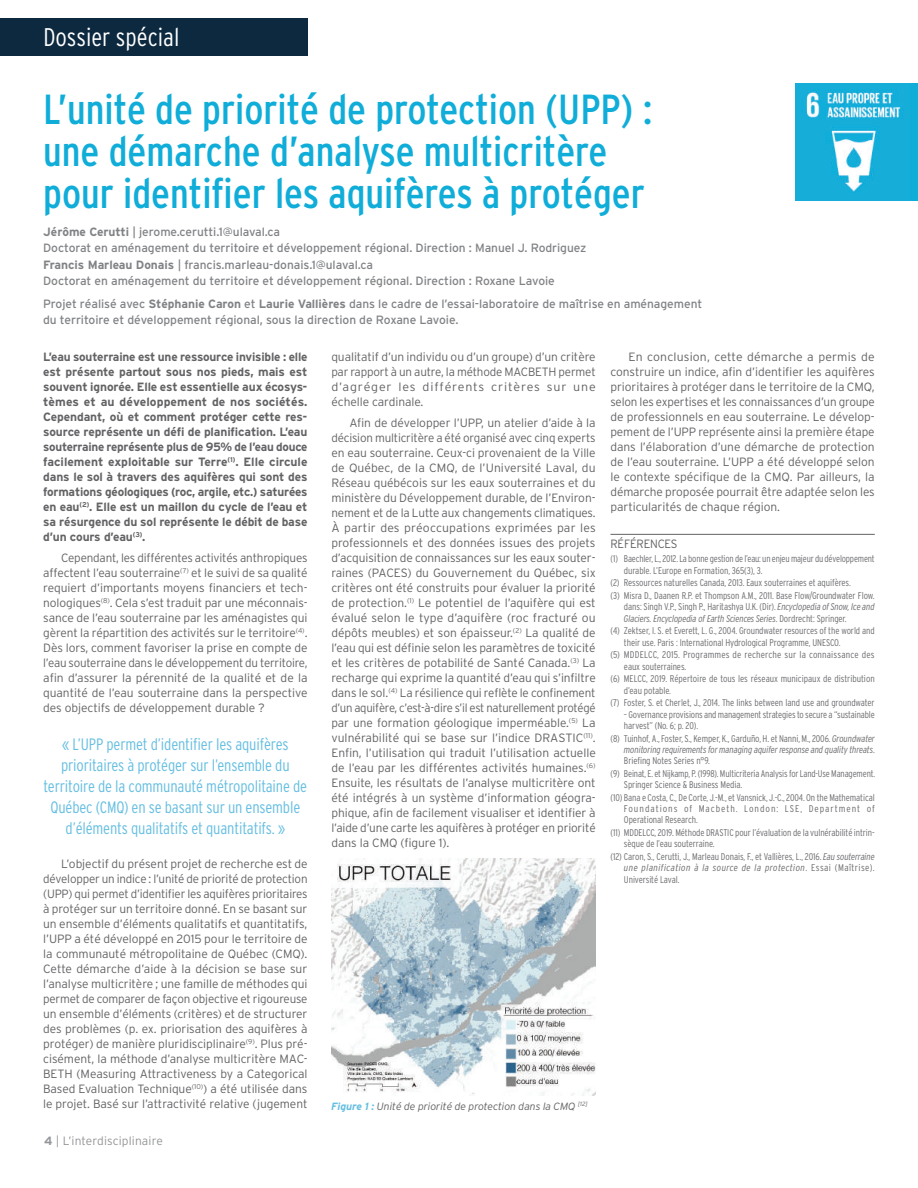
<style>
.page{position:relative;width:918px;height:1188px;background:#fff}
.page>*{position:absolute;margin:0;border:0;box-sizing:border-box;transform-origin:0 0}
.t1{font:condensed 42px/42px "Interstate";color:#10add9}
.t2{font:300 condensed 25.5px "Interstate";color:#fff}
.t3{font:300 condensed 16.5px/21px "Interstate";letter-spacing:-.01em;color:#65bee1;text-align:center}
.t4{font:300 12px/15px "Interstate";letter-spacing:-.005em;color:#636366;text-align:justify}
.t5{font:700 12px/15px "Interstate";letter-spacing:-.01em;color:#636366;text-align:justify}
.t6{font:12px/16.5px "Interstate";letter-spacing:-.005em;color:#808285}
.t7{font:300 12px "Interstate";letter-spacing:.01em;color:#939598}
.t8{font:300 12px "Interstate";letter-spacing:-.005em;color:#636366;scale:.94 1}
.t9{font:italic 300 10.5px "Interstate";letter-spacing:-.01em;color:#636366}
.t10{font:300 condensed 9.75px/11.2px "Interstate";letter-spacing:-.01em;color:#6c6d70}
.t11{font:italic 300 condensed 9.75px/11.2px "Interstate";letter-spacing:-.01em;color:#6c6d70}
.t12{font:300 condensed 9.75px/11.2px "Interstate";letter-spacing:.015em;color:#6c6d70}
.s1{font-weight:700}
.s2{font-style:normal}
.s3{font-style:italic}
.s4{font-weight:700;color:#65bee1}
</style>
<div class="page">
<hr style="left:610px;top:534px;width:265px;height:1px;background:#636366">
<div style="left:0;top:18px;width:308px;height:38px;background:#0c2940"></div>
<img style="left:796px;top:84px;width:114px;height:116px">
<img style="left:910px;top:84px;width:8px;height:116px">
<img style="left:331px;top:858px;width:265px;height:238px">
<h2 class="t2" style="left:44px;top:22px;width:137px">Dossier spécial</h2>
<h1 class="t1" style="left:43px;top:88px;width:611px">L’unité de priorité de protection (UPP) : une démarche d’analyse multicritère pour identifier les aquifères à protéger</h1>
<p class="t6" style="left:43px;top:223px;width:545px"><span class="s1">Jérôme Cerutti</span> | jerome.cerutti.1@ulaval.ca<br>Doctorat en aménagement du territoire et développement régional. Direction : Manuel J. Rodriguez <span class="s1">Francis Marleau Donais</span> | francis.marleau-donais.1@ulaval.ca<br>Doctorat en aménagement du territoire et développement régional. Direction : Roxane Lavoie</p>
<p class="t6" style="left:43px;top:295px;width:661px">Projet réalisé avec <span class="s1">Stéphanie Caron</span> et <span class="s1">Laurie Vallières</span> dans le cadre de l’essai-laboratoire de maîtrise en aménagement du territoire et développement régional, sous la direction de Roxane Lavoie.</p>
<p class="t5" style="left:43px;top:349px;width:266px">L’eau souterraine est une ressource invisible : elle est présente partout sous nos pieds, mais est souvent ignorée. Elle est essentielle aux écosys&shy;tèmes et au développement de nos sociétés.<br>Cependant, où et comment protéger cette res&shy;source représente un défi de planification. L’eau souterraine représente plus de 95% de l’eau douce facilement exploitable sur Terre<sup>(1)</sup>. Elle circule dans le sol à travers des aquifères qui sont des formations géologiques (roc, argile, etc.) saturées en eau<sup>(2)</sup>. Elle est un maillon du cycle de l’eau et sa résurgence du sol représente le débit de base d’un cours d’eau<sup>(3)</sup>.</p>
<p class="t4" style="left:43px;top:550px;width:266px;text-indent:18px">Cependant, les différentes activités anthropiques affectent l’eau souterraine<sup>(7)</sup> et le suivi de sa qualité requiert d’importants moyens financiers et tech&shy;nologiques<sup>(8)</sup>. Cela s’est traduit par une méconnais&shy;sance de l’eau souterraine par les aménagistes qui gèrent la répartition des activités sur le territoire<sup>(4)</sup>.<br>Dès lors, comment favoriser la prise en compte de l’eau souterraine dans le développement du territoire, afin d’assurer la pérennité de la qualité et de la quantité de l’eau souterraine dans la perspective des objectifs de développement durable ?</p>
<h3 class="t3" style="left:44px;top:733px;width:265px">« L’UPP permet d’identifier les aquifères prioritaires à protéger sur l’ensemble du territoire de la communauté métropolitaine de Québec (CMQ) en se basant sur un ensemble d’éléments qualitatifs et quantitatifs. »</h3>
<p class="t4" style="left:43px;top:856px;width:266px;text-indent:18px">L’objectif du présent projet de recherche est de développer un indice : l’unité de priorité de protection (UPP) qui permet d’identifier les aquifères prioritaires à protéger sur un territoire donné. En se basant sur un ensemble d’éléments qualitatifs et quantitatifs, l’UPP a été développé en 2015 pour le territoire de la communauté métropolitaine de Québec (CMQ).<br>Cette démarche d’aide à la décision se base sur l’analyse multicritère ; une famille de méthodes qui permet de comparer de façon objective et rigoureuse un ensemble d’éléments (critères) et de structurer des problèmes (p. ex. priorisation des aquifères à protéger) de manière pluridisciplinaire<sup>(9)</sup>. Plus pré&shy;cisément, la méthode d’analyse multicritère MAC-BETH (Measuring Attractiveness by a Categorical Based Evaluation Technique<sup>(10)</sup>) a été utilisée dans le projet. Basé sur l’attractivité relative (jugement</p>
<p class="t7" style="left:44px;top:1134px;width:120px"><span class="s1">4</span> | L’interdisciplinaire</p>
<p class="t4" style="left:331px;top:349px;width:266px">qualitatif d’un individu ou d’un groupe) d’un critère par rapport à un autre, la méthode MACBETH permet d’agréger les différents critères sur une échelle cardinale.</p>
<p class="t4" style="left:331px;top:415px;width:266px;text-indent:18px">Afin de développer l’UPP, un atelier d’aide à la décision multicritère a été organisé avec cinq experts en eau souterraine. Ceux-ci provenaient de la Ville de Québec, de la CMQ, de l’Université Laval, du Réseau québécois sur les eaux souterraines et du ministère du Développement durable, de l’Environ&shy;nement et de la Lutte aux changements climatiques.<br>À partir des préoccupations exprimées par les professionnels et des données issues des projets d’acquisition de connaissances sur les eaux souter&shy;raines (PACES) du Gouvernement du Québec, six critères ont été construits pour évaluer la priorité de protection.<sup>(1)</sup> Le potentiel de l’aquifère qui est évalué selon le type d’aquifère (roc fracturé ou dépôts meubles) et son épaisseur.<sup>(2)</sup> La qualité de l’eau qui est définie selon les paramètres de toxicité et les critères de potabilité de Santé Canada.<sup>(3)</sup> La recharge qui exprime la quantité d’eau qui s’infiltre dans le sol.<sup>(4)</sup> La résilience qui reflète le confinement d’un aquifère, c’est-à-dire s’il est naturellement protégé par une formation géologique imperméable.<sup>(5)</sup> La vulnérabilité qui se base sur l’indice DRASTIC<sup>(11)</sup>.<br>Enfin, l’utilisation qui traduit l’utilisation actuelle de l’eau par les différentes activités humaines.<sup>(6)<br></sup>Ensuite, les résultats de l’analyse multicritère ont été intégrés à un système d’information géogra&shy;phique, afin de facilement visualiser et identifier à l’aide d’une carte les aquifères à protéger en priorité dans la CMQ (figure 1).</p>
<p class="t4" style="left:610px;top:349px;width:266px;text-indent:18px">En conclusion, cette démarche a permis de construire un indice, afin d’identifier les aquifères prioritaires à protéger dans le territoire de la CMQ, selon les expertises et les connaissances d’un groupe de professionnels en eau souterraine. Le dévelop&shy;pement de l’UPP représente ainsi la première étape dans l’élaboration d’une démarche de protection de l’eau souterraine. L’UPP a été développé selon le contexte spécifique de la CMQ. Par ailleurs, la démarche proposée pourrait être adaptée selon les particularités de chaque région.</p>
<p class="t8" style="left:610px;top:537px;width:73px">RÉFÉRENCES</p>
<p class="t10" style="left:624px;top:553px;width:252px;text-indent:-14px">(1) Baechler, L., 2012. La bonne gestion de l’eau: un enjeu majeur du développement durable. L’Europe en Formation, 365(3), 3.</p>
<p class="t10" style="left:610px;top:576px;width:266px;line-height:12.8px">(2) Ressources naturelles Canada, 2013. Eaux souterraines et aquifères.<br>(3) Misra D., Daanen R.P. et Thompson A.M., 2011. Base Flow/Groundwater Flow.</p>
<p class="t11" style="left:624px;top:601px;width:252px"><span class="s2">dans: Singh V.P., Singh P., Haritashya U.K. (Dir).</span> Encyclopedia of Snow, Ice and<br>Glaciers. Encyclopedia of Earth Sciences Series<span class="s2">. Dordrecht: Springer.</span></p>
<p class="t10" style="left:624px;top:625px;width:252px;text-indent:-14px">(4) Zektser, I. S. et Everett, L. G., 2004. Groundwater resources of the world and their use. Paris : International Hydrological Programme, UNESCO.</p>
<p class="t12" style="left:624px;top:649px;width:252px;text-indent:-14px">(5) MDDELCC, 2015. Programmes de recherche sur la connaissance des eaux souterraines.</p>
<p class="t10" style="left:624px;top:673px;width:252px;text-indent:-14px">(6) MELCC, 2019. Répertoire de tous les réseaux municipaux de distribution d’eau potable.</p>
<p class="t10" style="left:610px;top:697px;width:266px">(7) Foster, S. et Cherlet, J., 2014. The links between land use and groundwater</p>
<p class="t10" style="left:624px;top:708px;width:253px">– Governance provisions and management strategies to secure a “sustainable harvest” (No. 6; p. 20).</p>
<p class="t10" style="left:624px;top:732px;width:252px;text-align:justify;text-indent:-14px">(8) Tuinhof, A., Foster, S., Kemper, K., Garduño, H. et Nanni, M., 2006. <span class="s3">Groundwater monitoring requirements for managing aquifer response and quality threats</span>.<br>Briefing Notes Series n°9.</p>
<p class="t10" style="left:624px;top:768px;width:253px;text-indent:-14px">(9) Beinat, E. et Nijkamp, P. (1998). Multicriteria Analysis for Land-Use Management.<br>Springer Science &amp; Business Media.</p>
<p class="t10" style="left:624px;top:792px;width:252px;text-align:justify;text-indent:-14px">(10) Bana e Costa, C., De Corte, J.-M., et Vansnick, J.-C., 2004. On the Mathematical Foundations of Macbeth. London: LSE, Department of Operational Research.</p>
<p class="t10" style="left:624px;top:827px;width:252px;text-indent:-14px">(11) MDDELCC, 2019. Méthode DRASTIC pour l’évaluation de la vulnérabilité intrin&shy;sèque de l’eau souterraine.</p>
<p class="t10" style="left:624px;top:851px;width:252px;text-align:justify;text-indent:-14px">(12) Caron, S., Cerutti, J., Marleau Donais, F., et Vallières, L., 2016. <span class="s3">Eau souterraine une planification à la source de la protection</span>. Essai (Maîtrise).<br>Université Laval.</p>
<p class="t9" style="left:331px;top:1100px;width:258px"><span class="s4">Figure 1 :</span> Unité de priorité de protection dans la CMQ <sup>[12]</sup></p>
</div>
